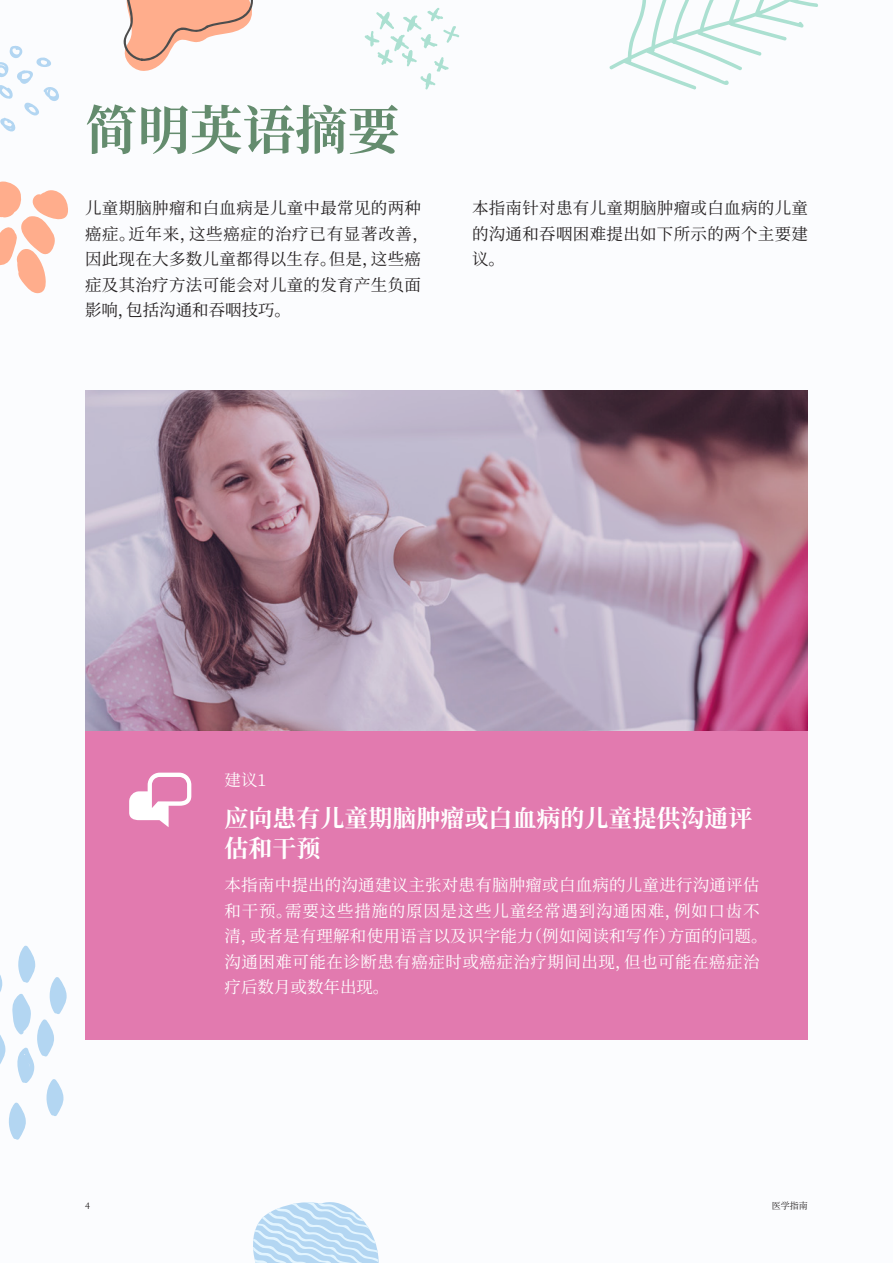
<style>
.page{position:relative;width:893px;height:1263px;background:#fbfcfe}
.page>*{position:absolute;margin:0;border:0;box-sizing:border-box;transform-origin:0 0}
.t1{font:700 52.5px "Source Han Serif SC";color:#648c6e}
.t2{font:700 24px/30px "Source Han Serif SC";color:#fff}
.t3{font:16.5px/25.5px "Source Han Serif SC";letter-spacing:.015em;color:#fff}
.t4{font:16.5px/25.5px "Source Han Serif SC";letter-spacing:.02em;color:#231f20}
.t5{font:9px "Source Han Serif SC";color:#231f20}
</style>
<div class="page">
<svg style="left:0;top:181px;width:68px;height:113px"></svg>
<svg style="left:609px;top:0;width:209px;height:90px"></svg>
<svg style="left:123px;top:0;width:130px;height:71px"></svg>
<svg style="left:0;top:45px;width:59px;height:87px"></svg>
<svg style="left:364px;top:8px;width:96px;height:82px"></svg>
<svg style="left:0;top:945px;width:67px;height:195px"></svg>
<svg style="left:253px;top:1202px;width:126px;height:61px;background:#c9e3f6"></svg>
<div style="left:85px;top:731px;width:723px;height:308px;background:#e27aaf"></div>
<svg style="left:129px;top:773px;width:62px;height:54px"></svg>
<svg style="left:85px;top:391px;width:723px;height:340px;background:#a98da1"></svg>
<p class="t1" style="left:85px;top:100px;width:316px">简明英语摘要</p>
<p class="t4" style="left:85px;top:196px;width:345px">儿童期脑肿瘤和白血病是儿童中最常见的两种癌症。近年来，这些癌症的治疗已有显著改善，因此现在大多数儿童都得以生存。但是，这些癌症及其治疗方法可能会对儿童的发育产生负面影响，包括沟通和吞咽技巧。</p>
<p class="t4" style="left:472px;top:196px;width:337px;text-align:justify">本指南针对患有儿童期脑肿瘤或白血病的儿童的沟通和吞咽困难提出如下所示的两个主要建议。</p>
<p class="t3" style="left:225px;top:767px;width:43px">建议1</p>
<p class="t2" style="left:225px;top:804px;width:530px">应向患有儿童期脑肿瘤或白血病的儿童提供沟通评估和干预</p>
<p class="t3" style="left:225px;top:872px;width:545px">本指南中提出的沟通建议主张对患有脑肿瘤或白血病的儿童进行沟通评估和干预。需要这些措施的原因是这些儿童经常遇到沟通困难，例如口齿不清，或者是有理解和使用语言以及识字能力（例如阅读和写作）方面的问题。沟通困难可能在诊断患有癌症时或癌症治疗期间出现，但也可能在癌症治疗后数月或数年出现。</p>
<p class="t5" style="left:85px;top:1201px;width:6px">4</p>
<p class="t5" style="left:772px;top:1201px;width:37px">医学指南</p>
</div>
